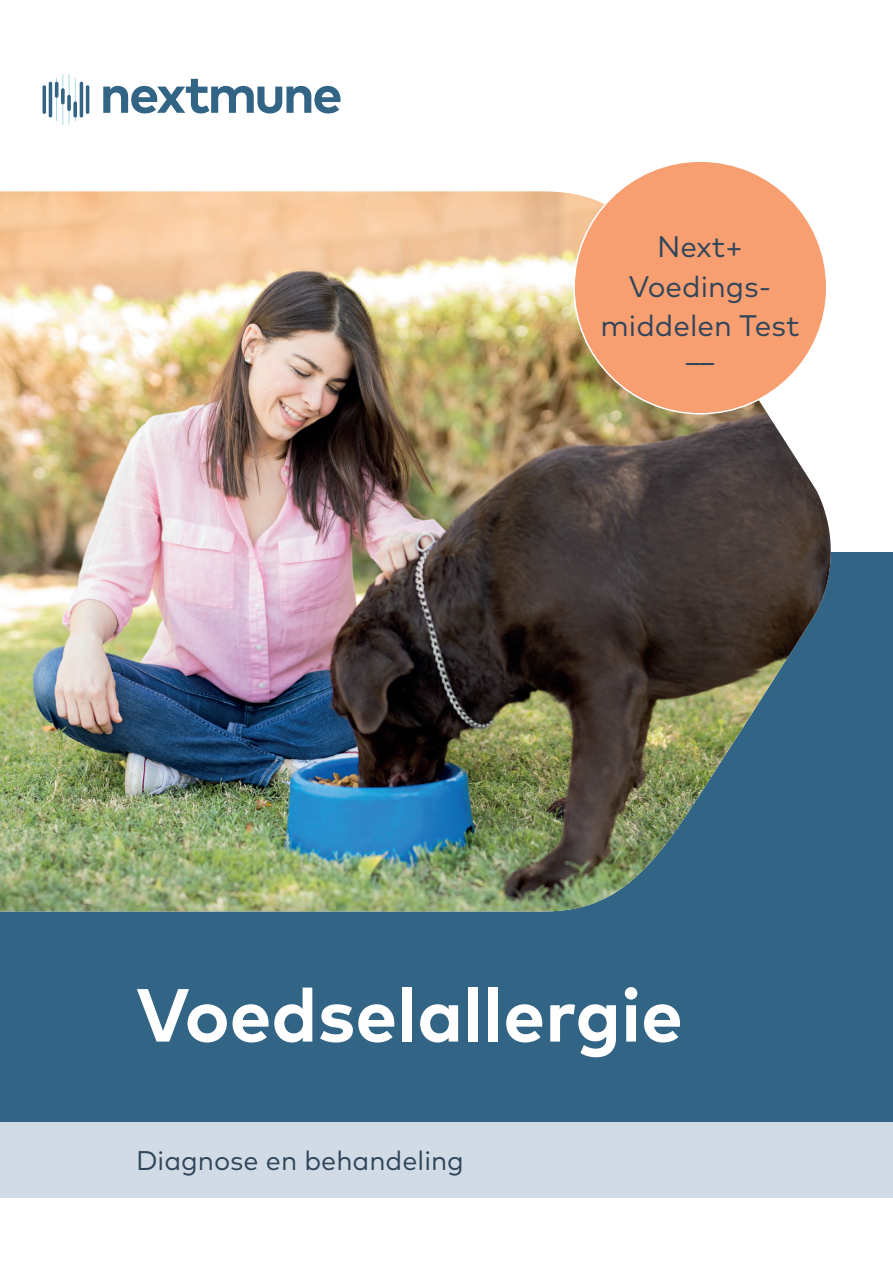
<style>
.page{position:relative;width:893px;height:1263px;background:#fff}
.page>*{position:absolute;margin:0;border:0;box-sizing:border-box;transform-origin:0 0}
.t1{font:700 75px "FF Mark Pro";color:#fff}
.t2{font:29.7px/39.6px "FF Mark Pro";color:#30455a;text-align:center}
.t3{font:27px "FF Mark Pro";color:#30455a}
</style>
<div class="page">
<div style="left:0;top:553px;width:893px;height:581px;background:#326485"></div>
<div style="left:0;top:1122px;width:893px;height:76px;background:#d1dbe5"></div>
<img style="left:0;top:191px;width:831px;height:720px">
<div style="left:574px;top:161px;width:253px;height:253px;background:#f79f71;border-radius:50%"></div>
<svg style="left:103px;top:79px;width:237px;height:34px"></svg>
<hr style="left:80px;top:82px;width:3px;height:36px;background:#326485;border-radius:2px">
<hr style="left:55px;top:82px;width:3px;height:16px;background:#326485;border-radius:2px">
<svg style="left:56px;top:74px;width:7px;height:51px"></svg>
<svg style="left:61px;top:88px;width:4px;height:16px"></svg>
<hr style="left:43px;top:85px;width:3px;height:29px;background:#326485;border-radius:2px">
<hr style="left:86px;top:85px;width:3px;height:29px;background:#326485;border-radius:2px">
<hr style="left:49px;top:82px;width:3px;height:36px;background:#326485;border-radius:2px">
<svg style="left:67px;top:95px;width:4px;height:16px"></svg>
<svg style="left:69px;top:74px;width:7px;height:51px"></svg>
<svg style="left:73px;top:101px;width:4px;height:17px"></svg>
<p class="t2" style="left:601px;top:224px;width:200px">Next+<br>Voedings&shy;middelen Test</p>
<p class="t2" style="left:686px;top:328px;width:29px">__</p>
<h1 class="t1" style="left:136px;top:958px;width:548px">Voedselallergie</h1>
<p class="t3" style="left:136px;top:1140px;width:329px">Diagnose en behandeling</p>
</div>
